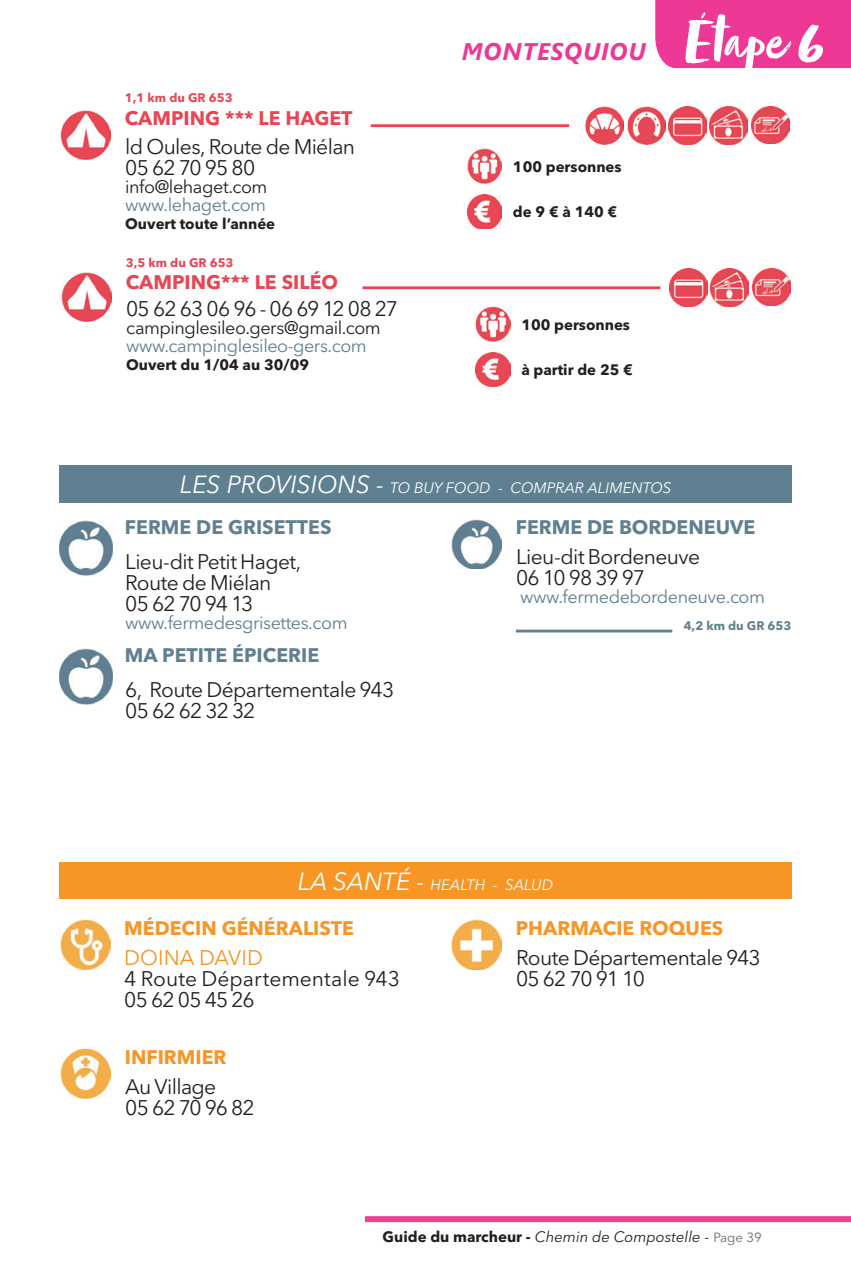
<style>
.page{position:relative;width:851px;height:1276px;background:#fff}
.page>*{position:absolute;margin:0;border:0;box-sizing:border-box;transform-origin:0 0}
.t1{font:66px "Zooja Pro";color:#fff}
.t2{font:italic 700 24px "Segoe UI";letter-spacing:.03em;color:#ed3896}
.t3{font:21px/21px "Avenir Next LT Pro";letter-spacing:-.03em;color:#231f20}
.t4{font:21px/21px "Avenir Next LT Pro";color:#231f20}
.t5{font:21px "Avenir Next LT Pro";letter-spacing:.005em;color:#f79525}
.t6{font:700 19.5px "Avenir Next LT Pro";color:#5f8091}
.t7{font:700 19.5px "Avenir Next LT Pro";color:#f79525}
.t8{font:700 19.5px "Avenir Next LT Pro";color:#e74654}
.t9{font:18px "Avenir Next LT Pro";letter-spacing:-.025em;color:#5f8091}
.t10{font:18px "Avenir Next LT Pro";letter-spacing:-.025em;color:#231f20}
.t11{font:700 15px "Avenir Next LT Pro";color:#231f20}
.t12{font:italic 15px "Avenir Next LT Pro";color:#fff}
.t13{font:italic 15px "Avenir Next LT Pro";color:#231f20}
.t14{font:700 12.3px "Avenir Next LT Pro";color:#e74654}
.t15{font:700 12.3px "Avenir Next LT Pro";color:#5f8091}
.s1{font-size:24.6px}
.s2{font-weight:700;font-style:normal}
.s3{font-style:normal;font-size:13.2px;color:#6b6b6e}
</style>
<div class="page">
<div style="left:365px;top:1216px;width:485px;height:6px;background:#ed4298"></div>
<div style="left:655px;top:0;width:195px;height:68px;background:#ed3896"></div>
<img style="left:451px;top:519px;width:50px;height:50px">
<img style="left:60px;top:521px;width:52px;height:55px">
<img style="left:60px;top:649px;width:52px;height:55px">
<hr style="left:516px;top:629px;width:156px;height:3px;background:#5f8091">
<img style="left:61px;top:920px;width:50px;height:49px">
<img style="left:451px;top:920px;width:50px;height:49px">
<img style="left:61px;top:1049px;width:50px;height:49px">
<img style="left:61px;top:110px;width:50px;height:50px">
<hr style="left:370px;top:124px;width:199px;height:3px;background:#e74654">
<img style="left:467px;top:149px;width:35px;height:34px">
<img style="left:467px;top:194px;width:35px;height:35px">
<img style="left:709px;top:106px;width:38px;height:38px">
<img style="left:668px;top:106px;width:38px;height:38px">
<img style="left:627px;top:106px;width:38px;height:38px">
<img style="left:585px;top:106px;width:38px;height:38px">
<img style="left:751px;top:106px;width:38px;height:38px">
<img style="left:62px;top:272px;width:50px;height:50px">
<hr style="left:362px;top:286px;width:298px;height:3px;background:#e74654">
<img style="left:710px;top:268px;width:38px;height:38px">
<img style="left:669px;top:268px;width:38px;height:38px">
<img style="left:752px;top:268px;width:38px;height:38px">
<div style="left:60px;top:861px;width:731px;height:37px;background:#f79525"></div>
<div style="left:60px;top:465px;width:731px;height:38px;background:#5f8091"></div>
<img style="left:476px;top:307px;width:34px;height:34px">
<img style="left:476px;top:352px;width:34px;height:34px">
<p class="t14" style="left:125px;top:91px;width:109px">1,1 km du GR 653</p>
<p class="t8" style="left:125px;top:106px;width:229px">CAMPING *** LE HAGET</p>
<p class="t3" style="left:125px;top:136px;width:231px">ld Oules, Route de Miélan<br>05 62 70 95 80</p>
<p class="t10" style="left:125px;top:176px;width:144px">info@lehaget.com</p>
<p class="t9" style="left:125px;top:194px;width:142px">www.lehaget.com</p>
<p class="t11" style="left:125px;top:214px;width:151px">Ouvert toute l’année</p>
<p class="t14" style="left:126px;top:255px;width:109px">3,5 km du GR 653</p>
<p class="t8" style="left:126px;top:270px;width:214px">CAMPING*** LE SILÉO</p>
<p class="t3" style="left:126px;top:298px;width:273px">05 62 63 06 96 - 06 69 12 08 27</p>
<p class="t10" style="left:126px;top:317px;width:256px">campinglesileo.gers@gmail.com</p>
<p class="t9" style="left:126px;top:335px;width:242px">www.campinglesileo-gers.com</p>
<p class="t11" style="left:126px;top:355px;width:184px">Ouvert du 1/04 au 30/09</p>
<p class="t2" style="left:462px;top:28px;width:185px">MONTESQUIOU</p>
<p class="t11" style="left:513px;top:157px;width:110px">100 personnes</p>
<p class="t11" style="left:513px;top:203px;width:106px">de 9 € à 140 €</p>
<h1 class="t1" style="left:684px;top:1px;width:140px">Étape 6</h1>
<p class="t11" style="left:521px;top:315px;width:110px">100 personnes</p>
<p class="t11" style="left:521px;top:360px;width:113px">à partir de 25 €</p>
<p class="t12" style="left:180px;top:479px;width:493px"><span class="s1">LES PROVISIONS -</span> TO BUY FOOD - COMPRAR ALIMENTOS</p>
<p class="t6" style="left:125px;top:515px;width:208px">FERME DE GRISETTES</p>
<p class="t3" style="left:125px;top:551px;width:178px">Lieu-dit Petit Haget,<br>Route de Miélan<br>05 62 70 94 13</p>
<p class="t9" style="left:125px;top:612px;width:224px">www.fermedesgrisettes.com</p>
<p class="t6" style="left:125px;top:643px;width:196px">MA PETITE ÉPICERIE</p>
<p class="t3" style="left:125px;top:679px;width:270px">6, Route Départementale 943<br>05 62 62 32 32</p>
<p class="t6" style="left:515px;top:515px;width:241px">FERME DE BORDENEUVE</p>
<p class="t3" style="left:516px;top:546px;width:185px">Lieu-dit Bordeneuve<br>06 10 98 39 97</p>
<p class="t9" style="left:520px;top:586px;width:246px">www.fermedebordeneuve.com</p>
<p class="t15" style="left:683px;top:618px;width:109px">4,2 km du GR 653</p>
<p class="t12" style="left:298px;top:875px;width:257px"><span class="s1">LA SANTÉ -</span> HEALTH - SALUD</p>
<p class="t7" style="left:124px;top:916px;width:231px">MÉDECIN GÉNÉRALISTE</p>
<p class="t5" style="left:124px;top:945px;width:140px">DOINA DAVID</p>
<p class="t4" style="left:124px;top:968px;width:277px">4 Route Départementale 943<br>05 62 05 45 26</p>
<p class="t7" style="left:125px;top:1044px;width:103px">INFIRMIER</p>
<p class="t3" style="left:125px;top:1075px;width:131px">Au Village<br>05 62 70 96 82</p>
<p class="t7" style="left:515px;top:916px;width:209px">PHARMACIE ROQUES</p>
<p class="t3" style="left:516px;top:947px;width:246px">Route Départementale 943<br>05 62 70 91 10</p>
<p class="t13" style="left:382px;top:1228px;width:380px"><span class="s2">Guide du marcheur -</span> Chemin de Compostelle - <span class="s3">Page 39</span></p>
</div>
